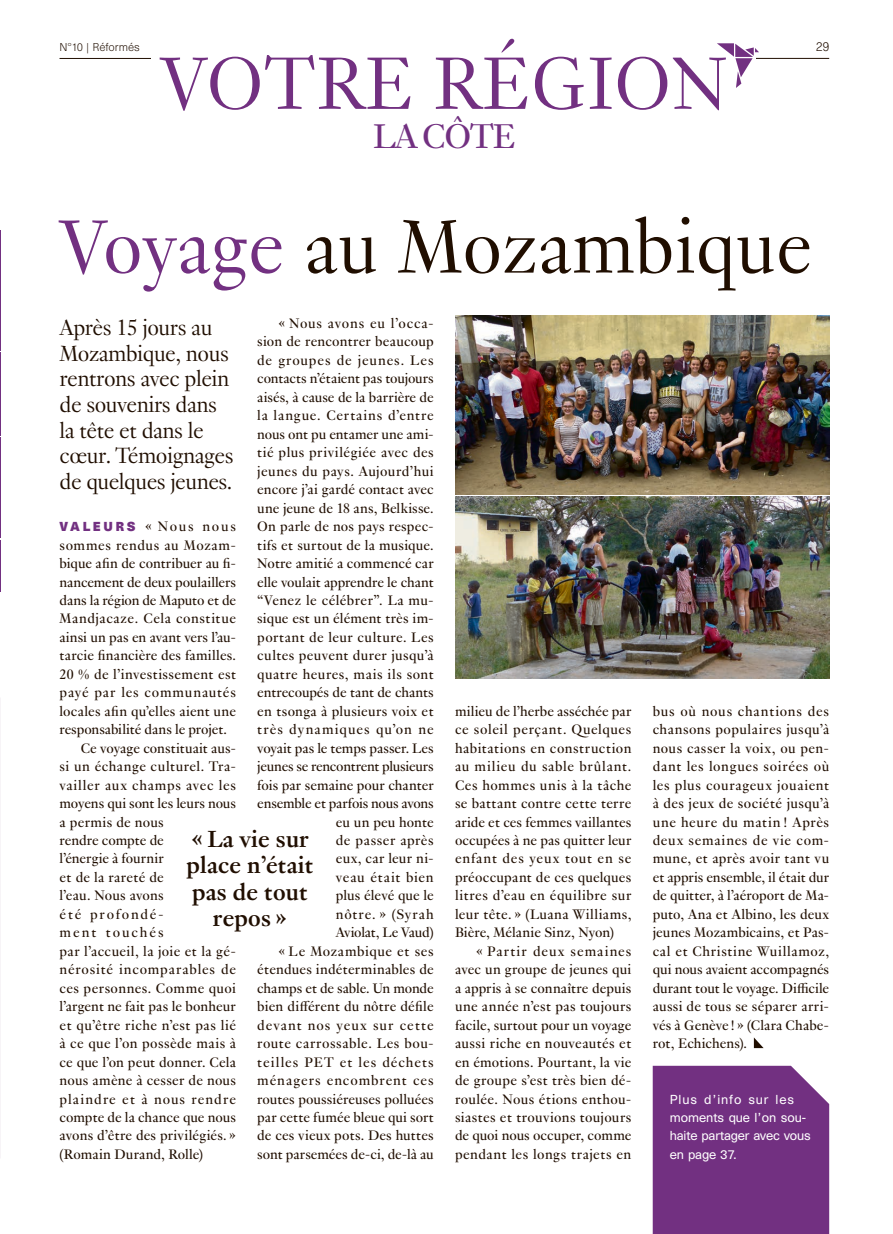
<style>
.page{position:relative;width:893px;height:1234px;background:#fff}
.page>*{position:absolute;margin:0;border:0;box-sizing:border-box;transform-origin:0 0}
.REF_Titres_indd{font:300 82.5px "Genath";color:#200e00}
.REF_Titres_indd-2{font:300 81px "Genath";letter-spacing:.01em;color:#723081}
.t1{font:37.5px "Genath";letter-spacing:-.03em;color:#723081}
.REF_Exergue_indd{font:700 25.5px/26.2px "Genath";letter-spacing:.01em;color:#200e00;text-align:center}
.REF_Chapeaux_indd{font:300 24px/25.5px "Genath";letter-spacing:-.02em;color:#200e00}
.t2{font:15px/18.5px "Genath";letter-spacing:.015em;color:#200e00;text-align:justify}
.REF_Titre-encadre_in{font:12px/18.5px "Unica SB";letter-spacing:-.01em;color:#fff}
.t3{font:300 12px "Unica SB";color:#200e00}
.t4{font:300 10.5px "Unica SB";color:#200e00}
.s1{color:#723081}
.s2{font-family:"Unica SB";font-weight:700;font-size:12px;color:#723081}
</style>
<div class="page">
<hr style="left:60px;top:58px;width:769px;height:1px;background:#200e00">
<div style="left:151px;top:54px;width:605px;height:8px;background:#fff"></div>
<svg style="left:717px;top:43px;width:42px;height:45px"></svg>
<img style="left:455px;top:316px;width:374px;height:178px">
<img style="left:455px;top:496px;width:375px;height:182px">
<svg style="left:754px;top:1037px;width:9px;height:10px"></svg>
<div style="left:653px;top:1065px;width:176px;height:168px;background:#723081"></div>
<hr style="left:0;top:437px;width:1px;height:101px;background:#723081">
<hr style="left:0;top:540px;width:1px;height:51px;background:#723081">
<hr style="left:0;top:352px;width:1px;height:83px;background:#723081">
<hr style="left:0;top:230px;width:1px;height:120px;background:#723081">
<p class="REF_Titres_indd-2" style="left:161px;top:26px;width:569px">VOTRE RÉGION</p>
<p class="t4" style="left:60px;top:41px;width:82px">N°10 | Réformés</p>
<p class="t3" style="left:816px;top:39px;width:15px">29</p>
<p class="t1" style="left:373px;top:110px;width:144px">LA CÔTE</p>
<p class="REF_Titres_indd" style="left:60px;top:188px;width:754px"><span class="s1">Voyage</span> au Mozambique</p>
<p class="REF_Chapeaux_indd" style="left:60px;top:313px;width:176px">Après 15 jours au<br>Mozambique, nous rentrons avec plein de souvenirs dans la tête et dans le cœur. Témoignages de quelques jeunes.</p>
<p class="t2" style="left:257px;top:313px;width:178px;text-align:right">« Nous avons eu l’occa&shy;sion de rencontrer beaucoup de groupes de jeunes. Les contacts n’étaient pas toujours aisés, à cause de la barrière de la langue. Certains d’entre nous ont pu entamer une ami&shy;tié plus privilégiée avec des jeunes du pays. Aujourd’hui encore j’ai gardé contact avec une jeune de 18 ans, Belkisse.<br>On parle de nos pays respec&shy;tifs et surtout de la musique.<br>Notre amitié a commencé car elle voulait apprendre le chant “Venez le célébrer”. La mu&shy;sique est un élément très im&shy;portant de leur culture. Les cultes peuvent durer jusqu’à quatre heures, mais ils sont entrecoupés de tant de chants en tsonga à plusieurs voix et très dynamiques qu’on ne voyait pas le temps passer. Les jeunes se rencontrent plusieurs fois par semaine pour chanter ensemble et parfois nous avons eu un peu honte<br>de passer après<br>eux, car leur ni-<br>veau était bien<br>plus élevé que le<br>nôtre. » (Syrah<br>Aviolat, Le Vaud)</p>
<p class="t2" style="left:257px;top:940px;width:178px;text-indent:21px">« Le Mozambique et ses étendues indéterminables de champs et de sable. Un monde bien différent du nôtre défile devant nos yeux sur cette route carrossable. Les bou&shy;teilles PET et les déchets ménagers encombrent ces routes poussiéreuses polluées par cette fumée bleue qui sort de ces vieux pots. Des huttes sont parsemées de-ci, de-là au</p>
<p class="t2" style="left:60px;top:516px;width:178px"><span class="s2">VALEURS</span> « Nous nous sommes rendus au Mozam&shy;bique afin de contribuer au fi&shy;nancement de deux poulaillers dans la région de Maputo et de Mandjacaze. Cela constitue ainsi un pas en avant vers l’au&shy;tarcie financière des familles.<br>20 % de l’investissement est payé par les communautés locales afin qu’elles aient une responsabilité dans le projet.</p>
<p class="t2" style="left:60px;top:737px;width:178px;text-align:left;text-indent:21px">Ce voyage constituait aus&shy;si un échange culturel. Tra&shy;vailler aux champs avec les moyens qui sont les leurs nous a permis de nous<br>rendre compte de<br>l’énergie à fournir<br>et de la rareté de<br>l’eau. Nous avons<br>été profondé-<br>ment touchés<br>par l’accueil, la joie et la gé&shy;nérosité incomparables de ces personnes. Comme quoi l’argent ne fait pas le bonheur et qu’être riche n’est pas lié à ce que l’on possède mais à ce que l’on peut donner. Cela nous amène à cesser de nous plaindre et à nous rendre compte de la chance que nous avons d’être des privilégiés. » (Romain Durand, Rolle)</p>
<p class="t2" style="left:455px;top:700px;width:178px">milieu de l’herbe asséchée par ce soleil perçant. Quelques habitations en construction au milieu du sable brûlant.<br>Ces hommes unis à la tâche se battant contre cette terre aride et ces femmes vaillantes occupées à ne pas quitter leur enfant des yeux tout en se préoccupant de ces quelques litres d’eau en équilibre sur leur tête. » (Luana Williams, Bière, Mélanie Sinz, Nyon)</p>
<p class="t2" style="left:455px;top:940px;width:178px;text-indent:21px">« Partir deux semaines avec un groupe de jeunes qui a appris à se connaître depuis une année n’est pas toujours facile, surtout pour un voyage aussi riche en nouveautés et en émotions. Pourtant, la vie de groupe s’est très bien dé&shy;roulée. Nous étions enthou&shy;siastes et trouvions toujours de quoi nous occuper, comme pendant les longs trajets en</p>
<p class="t2" style="left:653px;top:700px;width:178px">bus où nous chantions des chansons populaires jusqu’à nous casser la voix, ou pen&shy;dant les longues soirées où les plus courageux jouaient à des jeux de société jusqu’à une heure du matin ! Après deux semaines de vie com&shy;mune, et après avoir tant vu et appris ensemble, il était dur de quitter, à l’aéroport de Ma&shy;puto, Ana et Albino, les deux jeunes Mozambicains, et Pas&shy;cal et Christine Wuillamoz, qui nous avaient accompagnés durant tout le voyage. Difficile aussi de tous se séparer arri&shy;vés à Genève ! » (Clara Chabe&shy;rot, Echichens).</p>
<p class="REF_Exergue_indd" style="left:186px;top:823px;width:128px">« La vie sur place n’était pas de tout repos »</p>
<p class="REF_Titre-encadre_in" style="left:670px;top:1089px;width:142px">Plus d’info sur les moments que l’on sou&shy;haite partager avec vous en page 37.</p>
</div>
